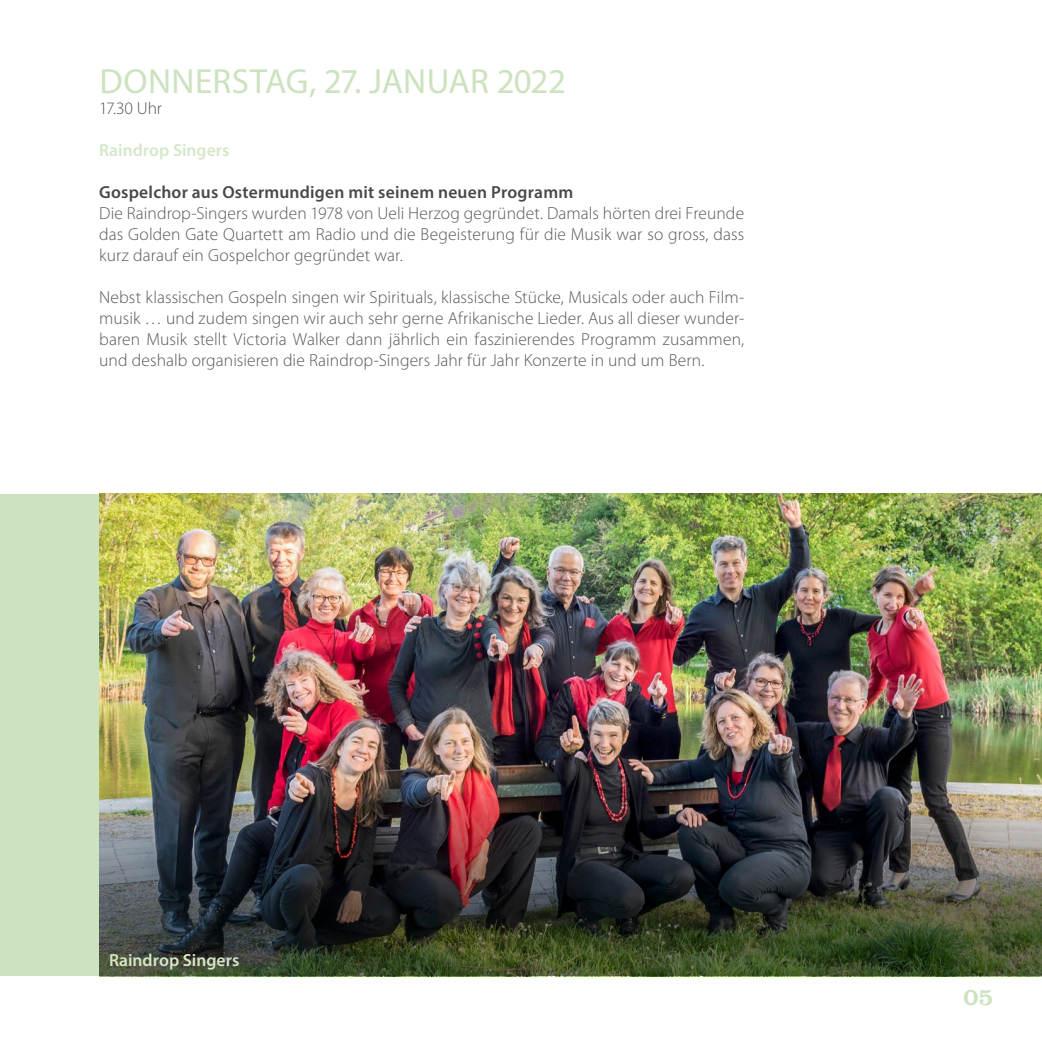
<style>
.page{position:relative;width:1042px;height:1042px;background:#fff}
.page>*{position:absolute;margin:0;border:0;box-sizing:border-box;transform-origin:0 0}
.t1{font:35px "Myriad Pro";letter-spacing:.005em;color:#cde2bf}
.t2{font:24.5px "Clarendon";color:#cde2bf}
.t3{font:300 17.5px/21px "Myriad Pro";letter-spacing:.005em;color:#555756;text-align:justify}
.t4{font:600 17.5px "Myriad Pro";letter-spacing:.01em;color:#474847}
.t5{font:600 17.5px "Myriad Pro";color:#d5e7c8}
</style>
<div class="page">
<div style="left:0;top:493px;width:1042px;height:482px;background:#cde2bf"></div>
<img style="left:99px;top:493px;width:943px;height:483px">
<img style="left:99px;top:666px;width:943px;height:309px">
<h1 class="t1" style="left:100px;top:60px;width:468px">DONNERSTAG, 27. JANUAR 2022</h1>
<p class="t3" style="left:99px;top:98px;width:64px">17.30 Uhr</p>
<p class="t5" style="left:99px;top:139px;width:132px">Raindrop Singers</p>
<p class="t4" style="left:99px;top:181px;width:475px">Gospelchor aus Ostermundigen mit seinem neuen Programm</p>
<p class="t3" style="left:99px;top:203px;width:646px">Die Raindrop-Singers wurden 1978 von Ueli Herzog gegründet. Damals hörten drei Freunde das Golden Gate Quartett am Radio und die Begeisterung für die Musik war so gross, dass kurz darauf ein Gospelchor gegründet war.</p>
<p class="t3" style="left:99px;top:287px;width:646px">Nebst klassischen Gospeln singen wir Spirituals, klassische Stücke, Musicals oder auch Film&shy;musik … und zudem singen wir auch sehr gerne Afrikanische Lieder. Aus all dieser wunder&shy;baren Musik stellt Victoria Walker dann jährlich ein faszinierendes Programm zusammen, und deshalb organisieren die Raindrop-Singers Jahr für Jahr Konzerte in und um Bern.</p>
<p class="t5" style="left:109px;top:948px;width:132px">Raindrop Singers</p>
<h2 class="t2" style="left:963px;top:983px;width:31px">05</h2>
</div>
